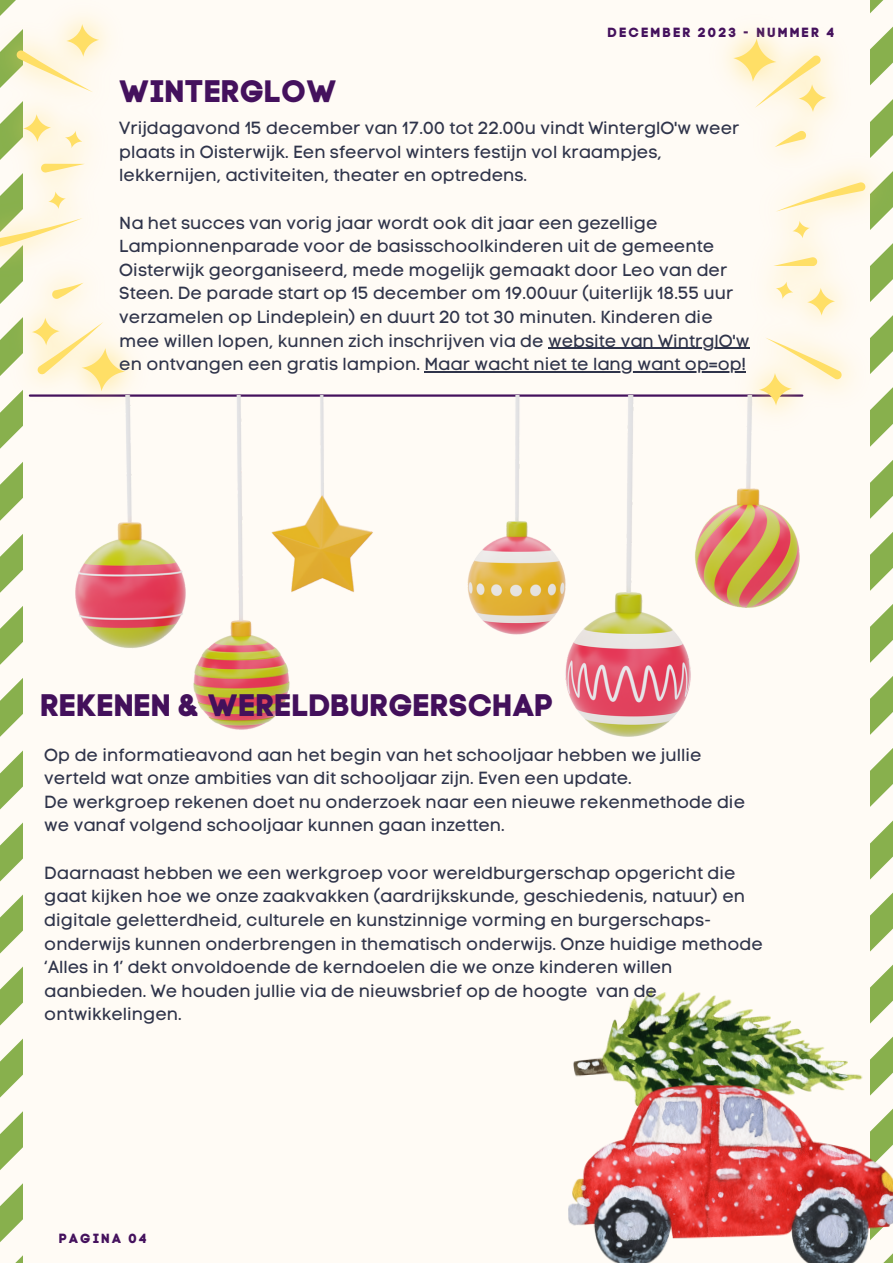
<style>
.page{position:relative;width:893px;height:1264px;background:#fff}
.page>*{position:absolute;margin:0;border:0;box-sizing:border-box;transform-origin:0 0}
.t1{font:30.9px "Code Pro Bold LC";color:#43105b}
.t2{font:30.9px "Code Pro Bold LC";color:#44115d}
.t3{font:17.4px/23.5px "Code Pro Normal LC";color:#2f344a}
.t4{font:13.2px "Code Pro Bold LC";letter-spacing:.16em;color:#44115d}
</style>
<div class="page">
<div style="left:0;top:0;width:892px;height:1262px;background:#fffbf5"></div>
<svg style="left:0;top:423px;width:23px;height:839px"></svg>
<svg style="left:870px;top:0;width:22px;height:982px"></svg>
<hr style="left:30px;top:394px;width:772px;height:3px;background:#44115d">
<img style="left:75px;top:395px;width:724px;height:341px">
<img style="left:568px;top:982px;width:324px;height:280px">
<img style="left:0;top:0;width:157px;height:423px">
<svg style="left:41px;top:164px;width:44px;height:8px"></svg>
<svg style="left:0;top:218px;width:83px;height:29px"></svg>
<svg style="left:52px;top:282px;width:32px;height:17px"></svg>
<svg style="left:17px;top:24px;width:82px;height:68px"></svg>
<svg style="left:23px;top:114px;width:28px;height:28px"></svg>
<svg style="left:32px;top:318px;width:93px;height:73px"></svg>
<svg style="left:65px;top:131px;width:17px;height:17px"></svg>
<svg style="left:48px;top:191px;width:18px;height:18px"></svg>
<hr style="left:548px;top:348px;width:201px;height:1px;background:#2f344a">
<hr style="left:424px;top:371px;width:322px;height:1px;background:#2f344a">
<img style="left:701px;top:7px;width:191px;height:430px">
<svg style="left:773px;top:257px;width:44px;height:9px"></svg>
<svg style="left:775px;top:182px;width:90px;height:30px"></svg>
<svg style="left:774px;top:131px;width:32px;height:16px"></svg>
<svg style="left:759px;top:337px;width:82px;height:68px"></svg>
<svg style="left:807px;top:288px;width:28px;height:27px"></svg>
<svg style="left:733px;top:38px;width:93px;height:74px"></svg>
<svg style="left:775px;top:282px;width:18px;height:17px"></svg>
<svg style="left:792px;top:221px;width:17px;height:17px"></svg>
<p class="t4" style="left:607px;top:24px;width:228px">DECEMBER 2023 - NUMMER 4</p>
<p class="t2" style="left:119px;top:72px;width:219px">WINTERGLOW</p>
<p class="t3" style="left:119px;top:116px;width:621px">Vrijdagavond 15 december van 17.00 tot 22.00u vindt WinterglO'w weer plaats in Oisterwijk. Een sfeervol winters festijn vol kraampjes, lekkernijen, activiteiten, theater en optredens.</p>
<p class="t3" style="left:119px;top:211px;width:631px">Na het succes van vorig jaar wordt ook dit jaar een gezellige Lampionnenparade voor de basisschoolkinderen uit de gemeente Oisterwijk georganiseerd, mede mogelijk gemaakt door Leo van der Steen. De parade start op 15 december om 19.00uur (uiterlijk 18.55 uur verzamelen op Lindeplein) en duurt 20 tot 30 minuten. Kinderen die mee willen lopen, kunnen zich inschrijven via de website van WintrglO'w en ontvangen een gratis lampion. Maar wacht niet te lang want op=op!</p>
<p class="t1" style="left:40px;top:686px;width:514px">REKENEN &amp; WERELDBURGERSCHAP</p>
<p class="t3" style="left:44px;top:742px;width:658px">Op de informatieavond aan het begin van het schooljaar hebben we jullie verteld wat onze ambities van dit schooljaar zijn. Even een update.</p>
<p class="t3" style="left:44px;top:790px;width:702px">De werkgroep rekenen doet nu onderzoek naar een nieuwe rekenmethode die we vanaf volgend schooljaar kunnen gaan inzetten.</p>
<p class="t3" style="left:44px;top:860px;width:720px">Daarnaast hebben we een werkgroep voor wereldburgerschap opgericht die gaat kijken hoe we onze zaakvakken (aardrijkskunde, geschiedenis, natuur) en digitale geletterdheid, culturele en kunstzinnige vorming en burgerschaps&shy;onderwijs kunnen onderbrengen in thematisch onderwijs. Onze huidige methode ‘Alles in 1’ dekt onvoldoende de kerndoelen die we onze kinderen willen aanbieden. We houden jullie via de nieuwsbrief op de hoogte van de ontwikkelingen.</p>
<p class="t4" style="left:59px;top:1230px;width:90px">PAGINA 04</p>
</div>
